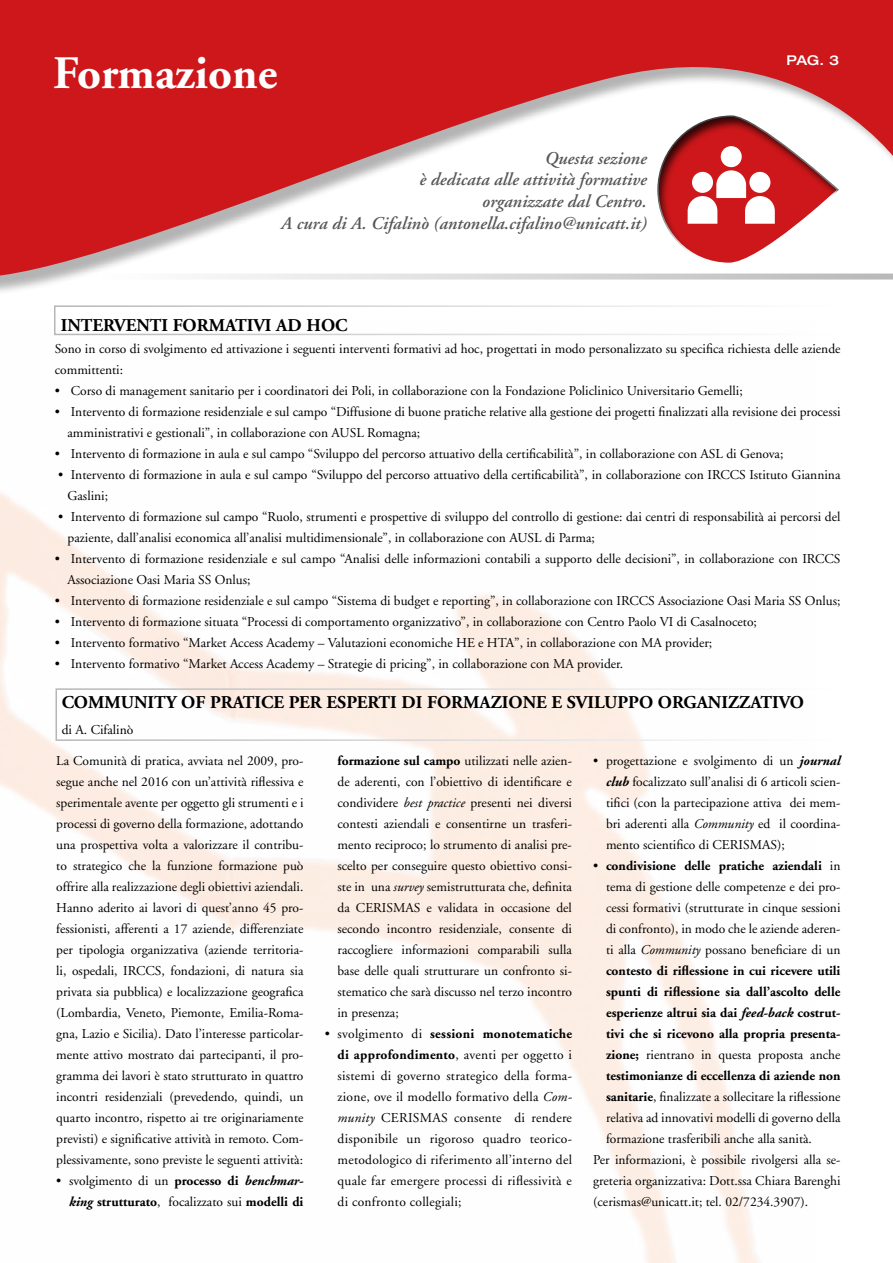
<style>
.page{position:relative;width:893px;height:1263px;background:#fff}
.page>*{position:absolute;margin:0;border:0;box-sizing:border-box;transform-origin:0 0}
.t1{font:700 46.5px "Adobe Garamond";color:#fff}
.t2{font:italic 600 18px/21.6px "Adobe Garamond";color:#575756;text-align:right}
.t3{font:700 18px "Adobe Garamond";color:#000}
.t4{font:13.5px/21px "Adobe Garamond";color:#000}
.t5{font:700 13.5px "Adobe Garamond";color:#000}
.t6{font:500 expanded 13.5px "Helvetica Neue";color:#fff}
.s1{font-weight:700}
.s2{font-weight:700;font-style:italic}
.s3{font-style:italic}
.s4{font-weight:400}
</style>
<div class="page">
<svg style="left:0;top:0;width:893px;height:294px;fill:#cd171a"></svg>
<div style="left:656px;top:114px;width:184px;height:151px;background:#000;opacity:.75"></div>
<div style="left:721px;top:146px;width:21px;height:21px;background:#fff;border-radius:50%"></div>
<svg style="left:688px;top:170px;width:87px;height:54px"></svg>
<svg style="left:91px;top:274px;width:802px;height:6px"></svg>
<div style="left:54px;top:305px;width:786px;height:30px;border:2px solid #fff"></div>
<div style="left:56px;top:688px;width:784px;height:53px;border:2px solid #fff"></div>
<h1 class="t1" style="left:53px;top:48px;width:226px">Formazione</h1>
<h2 class="t2" style="left:281px;top:148px;width:367px">Questa sezione<br>è dedicata alle attività formative<br>organizzate dal Centro.<br>A cura di A. Cifalinò (antonella.cifalino@unicatt.it)</h2>
<h2 class="t3" style="left:61px;top:316px;width:288px">INTERVENTI FORMATIVI AD HOC</h2>
<p class="t6" style="left:786px;top:52px;width:54px">PAG. 3</p>
<p class="t4" style="left:55px;top:339px;width:787px">Sono in corso di svolgimento ed attivazione i seguenti interventi formativi ad hoc, progettati in modo personalizzato su specifica richiesta delle aziende committenti:</p>
<p class="t4" style="left:55px;top:381px;width:689px">• Corso di management sanitario per i coordinatori dei Poli, in collaborazione con la Fondazione Policlinico Universitario Gemelli;</p>
<p class="t4" style="left:68px;top:402px;width:774px;text-indent:-13px">• Intervento di formazione residenziale e sul campo “Diffusione di buone pratiche relative alla gestione dei progetti finalizzati alla revisione dei processi amministrativi e gestionali”, in collaborazione con AUSL Romagna;</p>
<p class="t4" style="left:55px;top:444px;width:730px">• Intervento di formazione in aula e sul campo “Sviluppo del percorso attuativo della certificabilità”, in collaborazione con ASL di Genova;</p>
<p class="t4" style="left:68px;top:465px;width:774px;text-indent:-9px">• Intervento di formazione in aula e sul campo “Sviluppo del percorso attuativo della certificabilità”, in collaborazione con IRCCS Istituto Giannina<br>Gaslini;</p>
<p class="t4" style="left:68px;top:507px;width:774px;text-indent:-9px">• Intervento di formazione sul campo “Ruolo, strumenti e prospettive di sviluppo del controllo di gestione: dai centri di responsabilità ai percorsi del paziente, dall’analisi economica all’analisi multidimensionale”, in collaborazione con AUSL di Parma;</p>
<p class="t4" style="left:68px;top:549px;width:774px;text-indent:-13px">• Intervento di formazione residenziale e sul campo “Analisi delle informazioni contabili a supporto delle decisioni”, in collaborazione con IRCCS<br>Associazione Oasi Maria SS Onlus;</p>
<p class="t4" style="left:55px;top:591px;width:787px">• Intervento di formazione residenziale e sul campo “Sistema di budget e reporting”, in collaborazione con IRCCS Associazione Oasi Maria SS Onlus;</p>
<p class="t4" style="left:55px;top:612px;width:704px">• Intervento di formazione situata “Processi di comportamento organizzativo”, in collaborazione con Centro Paolo VI di Casalnoceto;</p>
<p class="t4" style="left:55px;top:633px;width:659px">• Intervento formativo “Market Access Academy – Valutazioni economiche HE e HTA”, in collaborazione con MA provider;</p>
<p class="t4" style="left:55px;top:654px;width:570px">• Intervento formativo “Market Access Academy – Strategie di pricing”, in collaborazione con MA provider.</p>
<h2 class="t3" style="left:62px;top:693px;width:744px">COMMUNITY OF PRATICE PER ESPERTI DI FORMAZIONE E SVILUPPO ORGANIZZATIVO</h2>
<p class="t4" style="left:62px;top:719px;width:73px">di A. Cifalinò</p>
<p class="t4" style="left:56px;top:750px;width:249px;text-align:justify">La Comunità di pratica, avviata nel 2009, pro&shy;segue anche nel 2016 con un’attività riflessiva e sperimentale avente per oggetto gli strumenti e i processi di governo della formazione, adottando una prospettiva volta a valorizzare il contribu&shy;to strategico che la funzione formazione può offrire alla realizzazione degli obiettivi aziendali.<br>Hanno aderito ai lavori di quest’anno 45 pro&shy;fessionisti, afferenti a 17 aziende, differenziate per tipologia organizzativa (aziende territoria&shy;li, ospedali, IRCCS, fondazioni, di natura sia privata sia pubblica) e localizzazione geografica (Lombardia, Veneto, Piemonte, Emilia-Roma&shy;gna, Lazio e Sicilia). Dato l’interesse particolar&shy;mente attivo mostrato dai partecipanti, il pro&shy;gramma dei lavori è stato strutturato in quattro incontri residenziali (prevedendo, quindi, un quarto incontro, rispetto ai tre originariamente previsti) e significative attività in remoto. Com&shy;plessivamente, sono previste le seguenti attività:</p>
<p class="t4" style="left:56px;top:1170px;width:249px;text-align:right">• svolgimento di un <span class="s1">processo di</span> <span class="s2">benchmar&shy;king</span> <span class="s1">strutturato</span>, focalizzato sui <span class="s1">modelli di</span></p>
<p class="t4" style="left:337px;top:750px;width:236px;text-align:justify"><span class="s1">formazione sul campo</span> utilizzati nelle azien&shy;de aderenti, con l’obiettivo di identificare e condividere <span class="s3">best practice</span> presenti nei diversi contesti aziendali e consentirne un trasferi&shy;mento reciproco; lo strumento di analisi pre&shy;scelto per conseguire questo obiettivo consi&shy;ste in una <span class="s3">survey</span> semistrutturata che, definita da CERISMAS e validata in occasione del secondo incontro residenziale, consente di raccogliere informazioni comparabili sulla base delle quali strutturare un confronto si&shy;stematico che sarà discusso nel terzo incontro in presenza;</p>
<p class="t4" style="left:337px;top:1024px;width:236px;text-align:justify;text-indent:-13px">• svolgimento di <span class="s1">sessioni monotematiche di approfondimento</span>, aventi per oggetto i sistemi di governo strategico della forma&shy;zione, ove il modello formativo della <span class="s3">Com&shy;munity</span> CERISMAS consente di rendere disponibile un rigoroso quadro teorico&shy;metodologico di riferimento all’interno del quale far emergere processi di riflessività e di confronto collegiali;</p>
<p class="t4" style="left:606px;top:751px;width:236px;text-align:justify;text-indent:-13px">• progettazione e svolgimento di un <span class="s2">journal club</span> focalizzato sull’analisi di 6 articoli scien&shy;tifici (con la partecipazione attiva dei mem&shy;bri aderenti alla <span class="s3">Community</span> ed il coordina&shy;mento scientifico di CERISMAS);</p>
<p class="t5" style="left:593px;top:858px;width:249px"><span class="s4">•</span> condivisione delle pratiche aziendali <span class="s4">in</span></p>
<p class="t4" style="left:606px;top:877px;width:236px">tema di gestione delle competenze e dei pro-</p>
<p class="t4" style="left:606px;top:898px;width:236px">cessi formativi (strutturate in cinque sessioni</p>
<p class="t4" style="left:606px;top:919px;width:236px">di confronto), in modo che le aziende aderen-</p>
<p class="t4" style="left:606px;top:940px;width:236px">ti alla <span class="s3">Community</span> possano beneficiare di un</p>
<p class="t5" style="left:606px;top:963px;width:236px">contesto di riflessione in cui ricevere utili</p>
<p class="t5" style="left:606px;top:984px;width:236px">spunti di riflessione sia dall’ascolto delle</p>
<p class="t5" style="left:606px;top:1005px;width:236px">esperienze altrui sia dai <span class="s3">feed-back</span> costrut-</p>
<p class="t5" style="left:606px;top:1026px;width:236px">tivi che si ricevono alla propria presenta-</p>
<p class="t4" style="left:606px;top:1045px;width:236px"><span class="s1">zione;</span> rientrano in questa proposta anche</p>
<p class="t5" style="left:606px;top:1068px;width:236px">testimonianze di eccellenza di aziende non</p>
<p class="t4" style="left:606px;top:1087px;width:236px"><span class="s1">sanitarie</span>, finalizzate a sollecitare la riflessione</p>
<p class="t4" style="left:606px;top:1108px;width:236px">relativa ad innovativi modelli di governo della</p>
<p class="t4" style="left:606px;top:1129px;width:207px">formazione trasferibili anche alla sanità.</p>
<p class="t4" style="left:593px;top:1150px;width:249px">Per informazioni, è possibile rivolgersi alla se-</p>
<p class="t4" style="left:593px;top:1171px;width:249px">greteria organizzativa: Dott.ssa Chiara Barenghi</p>
<p class="t4" style="left:593px;top:1192px;width:217px">(cerismas@unicatt.it; tel. 02/7234.3907).</p>
</div>
